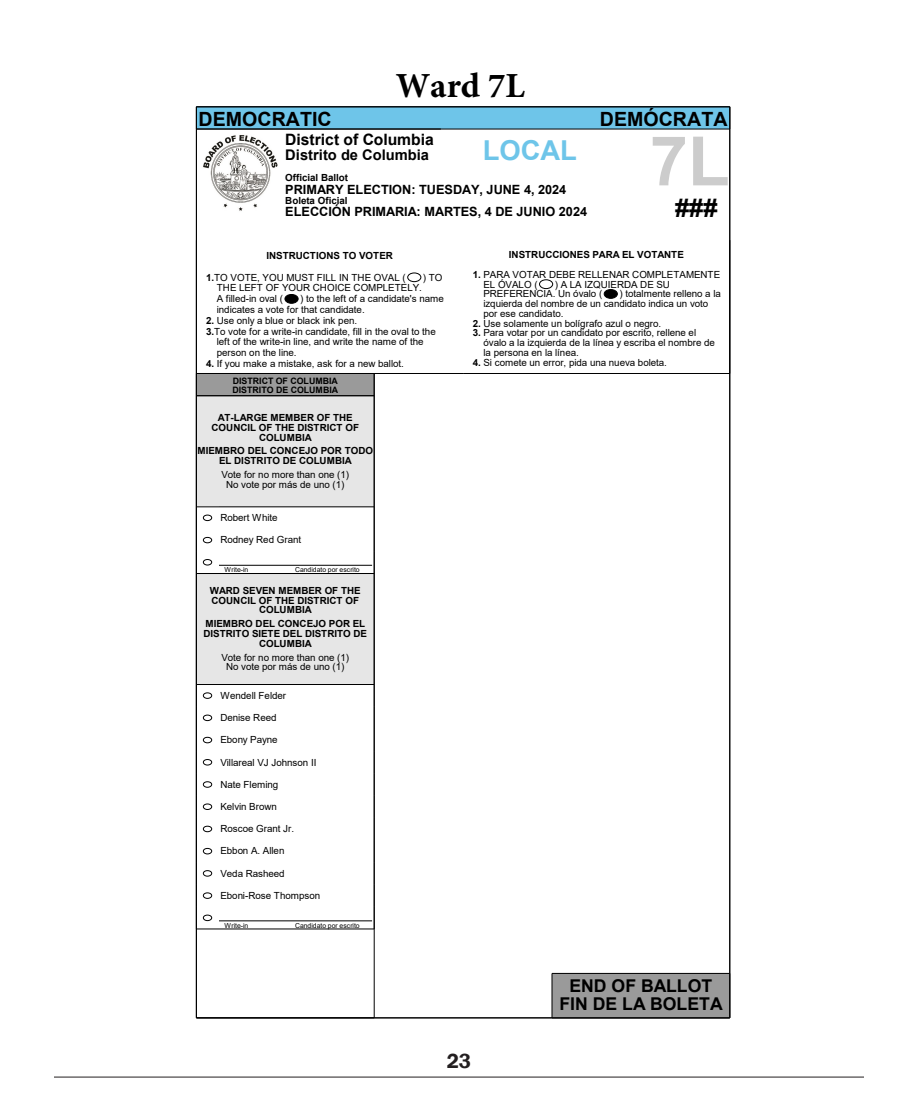
<style>
.page{position:relative;width:918px;height:1107px;background:#fff}
.page>*{position:absolute;margin:0;border:0;box-sizing:border-box;transform-origin:0 0}
.t1{font:700 68.55px "Arial";color:#ccc}
.t2{font:700 35.25px "Minion Pro";color:#000}
.t3{font:700 27.45px "Arial";color:#6ec5e9}
.t4{font:700 25.5px "Arial";color:#000}
.t5{font:600 21px "Franklin Gothic";color:#231f20}
.t6{font:700 19.65px "Arial";color:#000}
.t7{font:700 17.7px/17.7px "Arial";color:#000;text-align:center}
.t8{font:700 15.6px "Arial";color:#000}
.t9{font:700 14.7px "Arial";color:#000}
.t10{font:700 12.75px "Arial";color:#000}
.t11{font:9.75px/9.8px "Arial";letter-spacing:-.005em;color:#000}
.t12{font:700 9.75px/9.8px "Arial";color:#000;text-align:center}
.t13{font:700 8.85px/8.9px "Arial";color:#000}
.t14{font:6.9px "Arial";letter-spacing:-.005em;color:#000}
.s1{font-weight:700}
</style>
<div class="page">
<hr style="left:54px;top:1077px;width:810px;height:1px;background:#231f20">
<div style="left:196px;top:107px;width:534px;height:22px;background:#6ec5e9"></div>
<div style="left:552px;top:973px;width:178px;height:45px;background:#9a9a9a"></div>
<div style="left:196px;top:373px;width:178px;height:23px;background:#9a9a9a"></div>
<div style="left:196px;top:396px;width:178px;height:111px;background:#e6e6e6"></div>
<div style="left:196px;top:574px;width:178px;height:111px;background:#e6e6e6"></div>
<div style="left:407px;top:273px;width:14px;height:9px;border:1px solid #000;border-radius:50%"></div>
<div style="left:285px;top:294px;width:13px;height:9px;background:#000;border-radius:50%"></div>
<div style="left:285px;top:294px;width:13px;height:10px;border:1px solid #000;border-radius:50%"></div>
<hr style="left:196px;top:373px;width:267px;height:1px;background:#000">
<div style="left:539px;top:279px;width:14px;height:10px;border:1px solid #000;border-radius:50%"></div>
<div style="left:604px;top:290px;width:13px;height:8px;background:#000;border-radius:50%"></div>
<div style="left:604px;top:289px;width:14px;height:10px;border:1px solid #000;border-radius:50%"></div>
<hr style="left:463px;top:373px;width:267px;height:1px;background:#000">
<img style="left:203px;top:135px;width:75px;height:76px">
<hr style="left:196px;top:129px;width:534px;height:1px;background:#000">
<hr style="left:552px;top:973px;width:178px;height:1px;background:#000">
<hr style="left:552px;top:973px;width:1px;height:45px;background:#000">
<hr style="left:219px;top:565px;width:153px;height:1px;background:#000">
<hr style="left:219px;top:921px;width:153px;height:1px;background:#000">
<hr style="left:374px;top:373px;width:1px;height:645px;background:#000">
<div style="left:203px;top:515px;width:9px;height:6px;border:1px solid #000;border-radius:50%"></div>
<div style="left:203px;top:537px;width:9px;height:6px;border:1px solid #000;border-radius:50%"></div>
<div style="left:203px;top:559px;width:9px;height:6px;border:1px solid #000;border-radius:50%"></div>
<div style="left:203px;top:693px;width:9px;height:6px;border:1px solid #000;border-radius:50%"></div>
<div style="left:203px;top:715px;width:9px;height:6px;border:1px solid #000;border-radius:50%"></div>
<div style="left:203px;top:737px;width:9px;height:6px;border:1px solid #000;border-radius:50%"></div>
<div style="left:203px;top:759px;width:9px;height:6px;border:1px solid #000;border-radius:50%"></div>
<div style="left:203px;top:782px;width:9px;height:5px;border:1px solid #000;border-radius:50%"></div>
<div style="left:203px;top:804px;width:9px;height:6px;border:1px solid #000;border-radius:50%"></div>
<div style="left:203px;top:826px;width:9px;height:6px;border:1px solid #000;border-radius:50%"></div>
<div style="left:203px;top:848px;width:9px;height:6px;border:1px solid #000;border-radius:50%"></div>
<div style="left:203px;top:871px;width:9px;height:5px;border:1px solid #000;border-radius:50%"></div>
<div style="left:203px;top:893px;width:9px;height:6px;border:1px solid #000;border-radius:50%"></div>
<div style="left:203px;top:915px;width:9px;height:6px;border:1px solid #000;border-radius:50%"></div>
<svg style="left:374px;top:374px;width:1px;height:22px"></svg>
<hr style="left:196px;top:395px;width:178px;height:1px;background:#000">
<hr style="left:196px;top:507px;width:178px;height:1px;background:#000">
<svg style="left:374px;top:507px;width:1px;height:67px"></svg>
<hr style="left:196px;top:573px;width:178px;height:1px;background:#000">
<hr style="left:196px;top:684px;width:178px;height:1px;background:#000">
<hr style="left:196px;top:929px;width:178px;height:1px;background:#000">
<svg style="left:374px;top:685px;width:1px;height:244px"></svg>
<hr style="left:196px;top:107px;width:534px;height:1px;background:#000">
<hr style="left:196px;top:1018px;width:534px;height:1px;background:#000">
<hr style="left:196px;top:107px;width:1px;height:911px;background:#000">
<hr style="left:730px;top:107px;width:1px;height:911px;background:#000">
<p class="t2" style="left:396px;top:61px;width:131px">Ward 7L</p>
<p class="t6" style="left:199px;top:105px;width:135px">DEMOCRATIC</p>
<p class="t6" style="left:600px;top:105px;width:129px">DEMÓCRATA</p>
<p class="t8" style="left:285px;top:129px;width:150px">District of Columbia</p>
<p class="t9" style="left:285px;top:145px;width:145px">Distrito de Columbia</p>
<p class="t3" style="left:483px;top:131px;width:96px">LOCAL</p>
<p class="t1" style="left:650px;top:113px;width:81px">7L</p>
<p class="t12" style="left:285px;top:173px;width:64px">Official Ballot</p>
<p class="t10" style="left:285px;top:180px;width:283px">PRIMARY ELECTION: TUESDAY, JUNE 4, 2024</p>
<p class="t12" style="left:285px;top:196px;width:64px">Boleta Oficial</p>
<p class="t10" style="left:285px;top:203px;width:303px">ELECCIÓN PRIMARIA: MARTES, 4 DE JUNIO 2024</p>
<p class="t4" style="left:675px;top:190px;width:44px">###</p>
<p class="t12" style="left:266px;top:251px;width:128px">INSTRUCTIONS TO VOTER</p>
<p class="t11" style="left:206px;top:272px;width:201px"><span class="s1">1.</span>TO VOTE, YOU MUST FILL IN THE OVAL (</p>
<p class="t11" style="left:423px;top:272px;width:21px">) TO</p>
<p class="t11" style="left:217px;top:283px;width:207px;line-height:10.8px">THE LEFT OF YOUR CHOICE COMPLETELY.<br>A filled-in oval (</p>
<p class="t11" style="left:217px;top:293px;width:229px;line-height:10.6px;text-indent:83px">) to the left of a candidate's name indicates a vote for that candidate.</p>
<p class="t11" style="left:206px;top:315px;width:153px"><span class="s1">2.</span> Use only a blue or black ink pen.</p>
<p class="t11" style="left:206px;top:326px;width:231px"><span class="s1">3.</span>To vote for a write-in candidate, fill in the oval to the</p>
<p class="t11" style="left:217px;top:337px;width:208px">left of the write-in line, and write the name of the</p>
<p class="t11" style="left:217px;top:348px;width:81px">person on the line.</p>
<p class="t11" style="left:206px;top:359px;width:199px"><span class="s1">4.</span> If you make a mistake, ask for a new ballot.</p>
<p class="t13" style="left:233px;top:377px;width:107px">DISTRICT OF COLUMBIA<br>DISTRITO DE COLUMBIA</p>
<p class="t12" style="left:212px;top:413px;width:149px">AT-LARGE MEMBER OF THE<br>COUNCIL OF THE DISTRICT OF<br>COLUMBIA</p>
<p class="t12" style="left:197px;top:446px;width:177px">MIEMBRO DEL CONCEJO POR TODO<br>EL DISTRITO DE COLUMBIA</p>
<p class="t11" style="left:221px;top:470px;width:129px;text-align:center">Vote for no more than one (1)<br>No vote por más de uno (1)</p>
<p class="t11" style="left:220px;top:513px;width:59px">Robert White</p>
<p class="t11" style="left:220px;top:535px;width:82px">Rodney Red Grant</p>
<p class="t14" style="left:225px;top:565px;width:25px">Write-in</p>
<p class="t14" style="left:295px;top:565px;width:66px">Candidato por escrito</p>
<p class="t12" style="left:210px;top:586px;width:152px">WARD SEVEN MEMBER OF THE<br>COUNCIL OF THE DISTRICT OF<br>COLUMBIA</p>
<p class="t12" style="left:203px;top:619px;width:165px">MIEMBRO DEL CONCEJO POR EL<br>DISTRITO SIETE DEL DISTRITO DE<br>COLUMBIA</p>
<p class="t11" style="left:221px;top:652px;width:129px;text-align:center">Vote for no more than one (1)<br>No vote por más de uno (1)</p>
<p class="t11" style="left:220px;top:690px;width:67px">Wendell Felder</p>
<p class="t11" style="left:220px;top:713px;width:58px">Denise Reed</p>
<p class="t11" style="left:220px;top:735px;width:59px">Ebony Payne</p>
<p class="t11" style="left:220px;top:757px;width:98px">Villareal VJ Johnson II</p>
<p class="t11" style="left:220px;top:779px;width:60px">Nate Fleming</p>
<p class="t11" style="left:220px;top:801px;width:58px">Kelvin Brown</p>
<p class="t11" style="left:220px;top:824px;width:75px">Roscoe Grant Jr.</p>
<p class="t11" style="left:220px;top:846px;width:66px">Ebbon A. Allen</p>
<p class="t11" style="left:220px;top:868px;width:66px">Veda Rasheed</p>
<p class="t11" style="left:220px;top:890px;width:101px">Eboni-Rose Thompson</p>
<p class="t14" style="left:225px;top:921px;width:25px">Write-in</p>
<p class="t14" style="left:295px;top:921px;width:66px">Candidato por escrito</p>
<p class="t12" style="left:509px;top:250px;width:177px">INSTRUCCIONES PARA EL VOTANTE</p>
<p class="t11" style="left:483px;top:269px;width:238px;text-indent:-11px"><span class="s1">1.</span> PARA VOTAR DEBE RELLENAR COMPLETAMENTE<br>EL ÓVALO (</p>
<p class="t11" style="left:483px;top:279px;width:188px;text-indent:71px">) A LA IZQUIERDA DE SU<br>PREFERENCIA. Un óvalo (</p>
<p class="t11" style="left:483px;top:289px;width:239px;text-indent:136px">) totalmente relleno a la izquierda del nombre de un candidato indica un voto por ese candidato.</p>
<p class="t11" style="left:473px;top:318px;width:190px"><span class="s1">2.</span> Use solamente un bolígrafo azul o negro.</p>
<p class="t11" style="left:483px;top:328px;width:233px;text-indent:-11px"><span class="s1">3.</span> Para votar por un candidato por escrito, rellene el óvalo a la izquierda de la línea y escriba el nombre de la persona en la línea.</p>
<p class="t11" style="left:473px;top:357px;width:196px"><span class="s1">4.</span> Si comete un error, pida una nueva boleta.</p>
<p class="t7" style="left:559px;top:977px;width:165px">END OF BALLOT<br>FIN DE LA BOLETA</p>
<p class="t5" style="left:447px;top:1048px;width:26px">23</p>
</div>
